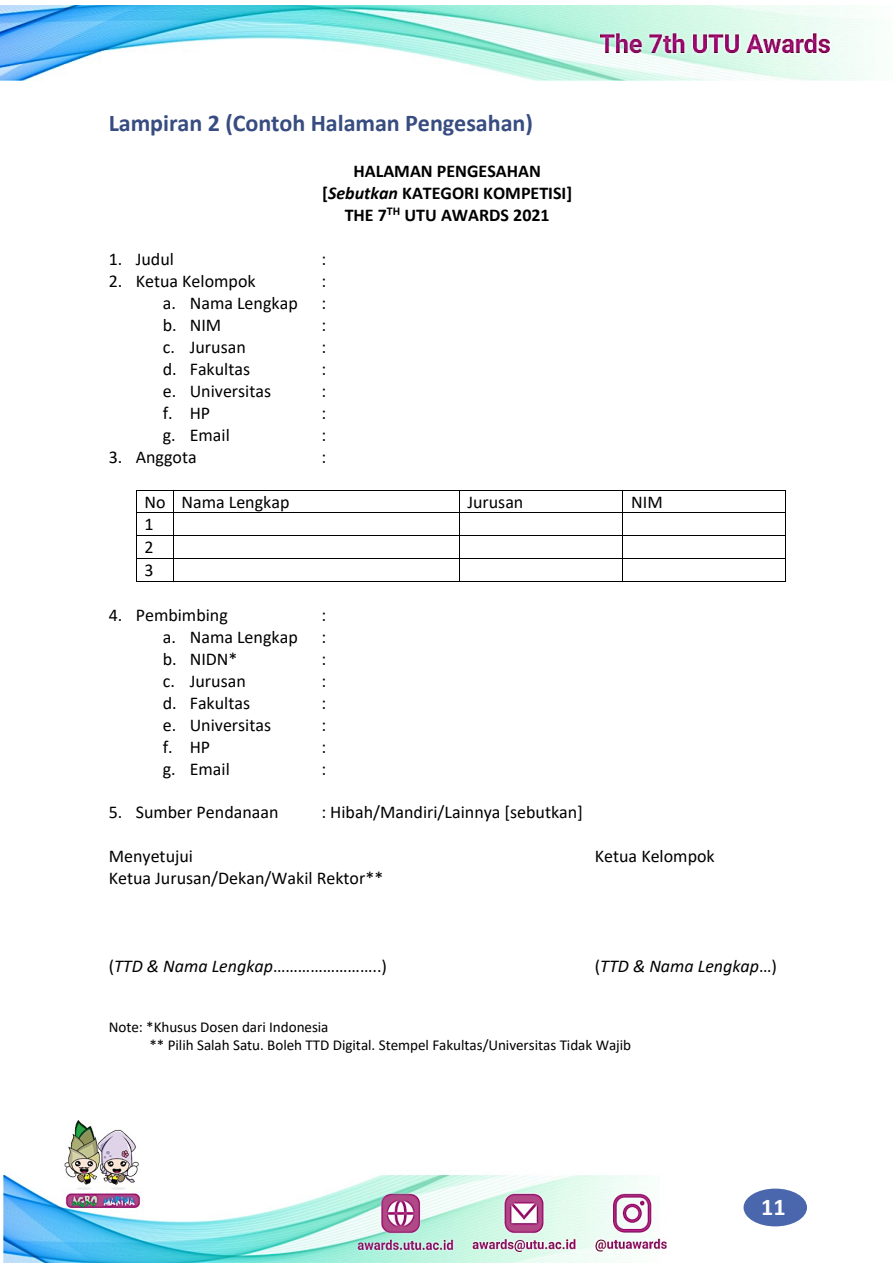
<style>
.page{position:relative;width:893px;height:1263px;background:#fff}
.page>*{position:absolute;margin:0;border:0;box-sizing:border-box;transform-origin:0 0}
.t1{font:700 24.15px "Calibri";letter-spacing:-.005em;color:#374c80}
.t2{font:700 24.15px "Calibri";color:#fff}
.t3{font:18px/22.6px "Calibri";color:#000;text-align:justify}
.t4{font:700 18px/21.9px "Calibri";color:#000;text-align:center}
.t5{font:italic 18px "Calibri";color:#000}
.t6{font:15.15px/18.3px "Calibri";letter-spacing:-.005em;color:#000}
.s1{font-style:italic}
.s2{font-style:normal}
</style>
<div class="page">
<div style="left:744px;top:1189px;width:62px;height:36px;background:#4a66ac;border-radius:50%"></div>
<div style="left:743px;top:1188px;width:64px;height:38px;border:2px solid #4a66ac;border-radius:50%"></div>
<img style="left:0;top:6px;width:884px;height:75px">
<img style="left:4px;top:1121px;width:662px;height:141px">
<hr style="left:136px;top:490px;width:37px;height:1px;background:#000">
<hr style="left:174px;top:490px;width:285px;height:1px;background:#000">
<hr style="left:459px;top:490px;width:163px;height:1px;background:#000">
<hr style="left:623px;top:490px;width:162px;height:1px;background:#000">
<hr style="left:136px;top:512px;width:37px;height:1px;background:#000">
<hr style="left:174px;top:512px;width:285px;height:1px;background:#000">
<hr style="left:459px;top:512px;width:163px;height:1px;background:#000">
<hr style="left:623px;top:512px;width:162px;height:1px;background:#000">
<hr style="left:136px;top:535px;width:37px;height:1px;background:#000">
<hr style="left:174px;top:535px;width:285px;height:1px;background:#000">
<hr style="left:459px;top:535px;width:163px;height:1px;background:#000">
<hr style="left:623px;top:535px;width:162px;height:1px;background:#000">
<hr style="left:136px;top:558px;width:37px;height:1px;background:#000">
<hr style="left:174px;top:558px;width:285px;height:1px;background:#000">
<hr style="left:459px;top:558px;width:163px;height:1px;background:#000">
<hr style="left:623px;top:558px;width:162px;height:1px;background:#000">
<svg style="left:136px;top:491px;width:1px;height:90px"></svg>
<hr style="left:136px;top:581px;width:37px;height:1px;background:#000">
<svg style="left:173px;top:490px;width:1px;height:92px"></svg>
<hr style="left:174px;top:581px;width:285px;height:1px;background:#000">
<svg style="left:459px;top:491px;width:1px;height:90px"></svg>
<hr style="left:459px;top:581px;width:163px;height:1px;background:#000">
<svg style="left:622px;top:490px;width:1px;height:92px"></svg>
<hr style="left:623px;top:581px;width:162px;height:1px;background:#000">
<svg style="left:785px;top:490px;width:1px;height:92px"></svg>
<h1 class="t1" style="left:109px;top:108px;width:426px">Lampiran 2 (Contoh Halaman Pengesahan)</h1>
<p class="t4" style="left:322px;top:160px;width:252px">HALAMAN PENGESAHAN [<span class="s1">Sebutkan</span> KATEGORI KOMPETISI]<br>THE 7<sup>TH</sup> UTU AWARDS 2021</p>
<p class="t3" style="left:109px;top:248px;width:67px">1. Judul</p>
<p class="t3" style="left:321px;top:248px;width:6px">:</p>
<p class="t3" style="left:109px;top:270px;width:148px">2. Ketua Kelompok</p>
<p class="t3" style="left:321px;top:270px;width:6px">:</p>
<p class="t3" style="left:163px;top:292px;width:137px">a. Nama Lengkap</p>
<p class="t3" style="left:321px;top:292px;width:6px">:</p>
<p class="t3" style="left:163px;top:314px;width:60px">b. NIM</p>
<p class="t3" style="left:321px;top:314px;width:6px">:</p>
<p class="t3" style="left:163px;top:336px;width:85px">c. Jurusan</p>
<p class="t3" style="left:321px;top:336px;width:6px">:</p>
<p class="t3" style="left:163px;top:358px;width:89px">d. Fakultas</p>
<p class="t3" style="left:321px;top:358px;width:6px">:</p>
<p class="t3" style="left:163px;top:380px;width:110px">e. Universitas</p>
<p class="t3" style="left:321px;top:380px;width:6px">:</p>
<p class="t3" style="left:163px;top:402px;width:49px">f. HP</p>
<p class="t3" style="left:321px;top:402px;width:6px">:</p>
<p class="t3" style="left:163px;top:424px;width:69px">g. Email</p>
<p class="t3" style="left:321px;top:424px;width:6px">:</p>
<p class="t3" style="left:109px;top:445px;width:89px">3. Anggota</p>
<p class="t3" style="left:321px;top:445px;width:6px">:</p>
<p class="t3" style="left:144px;top:490px;width:147px">No Nama Lengkap</p>
<p class="t3" style="left:467px;top:490px;width:58px">Jurusan</p>
<p class="t3" style="left:631px;top:490px;width:33px">NIM</p>
<p class="t3" style="left:144px;top:513px;width:11px">1<br>2<br>3</p>
<p class="t3" style="left:109px;top:603px;width:121px">4. Pembimbing</p>
<p class="t3" style="left:321px;top:603px;width:6px">:</p>
<p class="t3" style="left:163px;top:625px;width:137px">a. Nama Lengkap</p>
<p class="t3" style="left:321px;top:625px;width:6px">:</p>
<p class="t3" style="left:163px;top:647px;width:76px">b. NIDN*</p>
<p class="t3" style="left:321px;top:647px;width:6px">:</p>
<p class="t3" style="left:163px;top:669px;width:85px">c. Jurusan</p>
<p class="t3" style="left:321px;top:669px;width:6px">:</p>
<p class="t3" style="left:163px;top:691px;width:89px">d. Fakultas</p>
<p class="t3" style="left:321px;top:691px;width:6px">:</p>
<p class="t3" style="left:163px;top:713px;width:110px">e. Universitas</p>
<p class="t3" style="left:321px;top:713px;width:6px">:</p>
<p class="t3" style="left:163px;top:735px;width:49px">f. HP</p>
<p class="t3" style="left:321px;top:735px;width:6px">:</p>
<p class="t3" style="left:163px;top:757px;width:69px">g. Email</p>
<p class="t3" style="left:321px;top:757px;width:6px">:</p>
<p class="t3" style="left:109px;top:801px;width:171px">5. Sumber Pendanaan</p>
<p class="t3" style="left:321px;top:801px;width:263px">: Hibah/Mandiri/Lainnya [sebutkan]</p>
<p class="t3" style="left:109px;top:845px;width:86px">Menyetujui</p>
<p class="t3" style="left:595px;top:845px;width:121px">Ketua Kelompok</p>
<p class="t3" style="left:109px;top:867px;width:276px">Ketua Jurusan/Dekan/Wakil Rektor**</p>
<p class="t5" style="left:109px;top:955px;width:280px"><span class="s2">(</span>TTD &amp; Nama Lengkap<span class="s2">……………………..)</span></p>
<p class="t5" style="left:595px;top:955px;width:184px"><span class="s2">(</span>TTD &amp; Nama Lengkap<span class="s2">…)</span></p>
<p class="t6" style="left:149px;top:1017px;width:483px;text-indent:-41px">Note: *Khusus Dosen dari Indonesia<br>** Pilih Salah Satu. Boleh TTD Digital. Stempel Fakultas/Universitas Tidak Wajib</p>
<h1 class="t2" style="left:761px;top:1191px;width:26px">11</h1>
</div>
